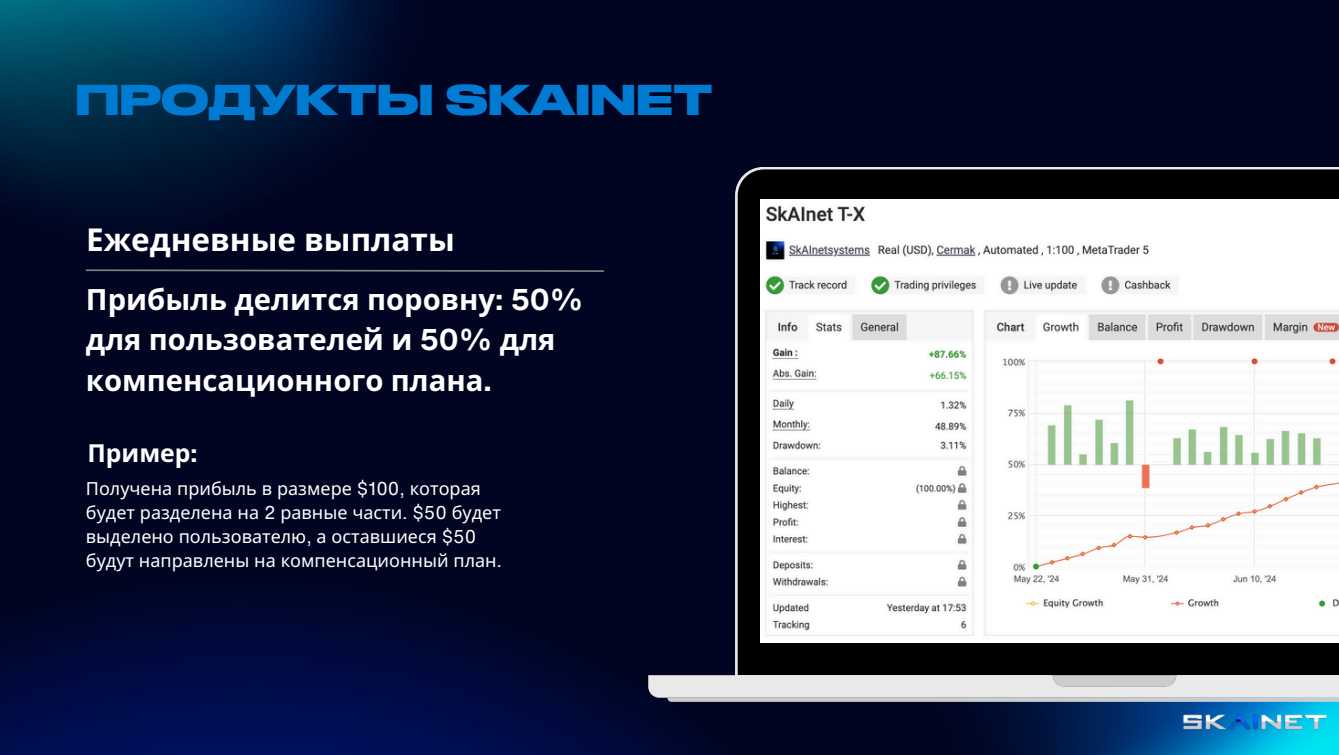
<style>
.page{position:relative;width:1339px;height:755px;background:#fff}
.page>*{position:absolute;margin:0;border:0;box-sizing:border-box;transform-origin:0 0}
.t1{font:700 40.5px "Druk Wide Cyr";color:#017ad2}
.t2{font:700 31.5px "Noto Sans";color:#fff}
.t3{font:700 29.25px/40.5px "Noto Sans";color:#fff}
.t4{font:700 24.75px "Noto Sans";color:#fff}
.t5{font:18px/24.1px "Noto Sans";color:#fff}
.s1{font-family:"Helvetica Now Text"}
</style>
<div class="page">
<div style="left:0;top:0;width:1338px;height:754px;background:#010522"></div>
<img style="left:0;top:0;width:390px;height:202px">
<img style="left:881px;top:701px;width:457px;height:53px">
<img style="left:0;top:599px;width:881px;height:155px">
<img style="left:1179px;top:701px;width:148px;height:34px">
<svg style="left:648px;top:167px;width:690px;height:530px"></svg>
<svg style="left:1052px;top:675px;width:124px;height:11px"></svg>
<svg style="left:667px;top:697px;width:671px;height:4px;background:#c5c7c9"></svg>
<img style="left:760px;top:199px;width:578px;height:442px">
<svg style="left:86px;top:269px;width:518px;height:3px"></svg>
<p class="t1" style="left:75px;top:74px;width:639px">ПРОДУКТЫ SKAINET</p>
<h2 class="t2" style="left:86px;top:217px;width:370px">Ежедневные выплаты</h2>
<p class="t3" style="left:86px;top:278px;width:499px">Прибыль делится поровну<span class="s1">: 50% </span>для пользователей и <span class="s1">50%</span> для компенсационного плана<span class="s1">.</span></p>
<h3 class="t4" style="left:87px;top:435px;width:112px">Пример<span class="s1">:</span></h3>
<p class="t5" style="left:86px;top:476px;width:417px">Получена прибыль в размере <span class="s1">$100,</span> которая будет разделена на <span class="s1">2</span> равные части<span class="s1">. $50</span> будет выделено пользователю<span class="s1">,</span> а оставшиеся <span class="s1">$50 </span>будут направлены на компенсационный план<span class="s1">.</span></p>
</div>
